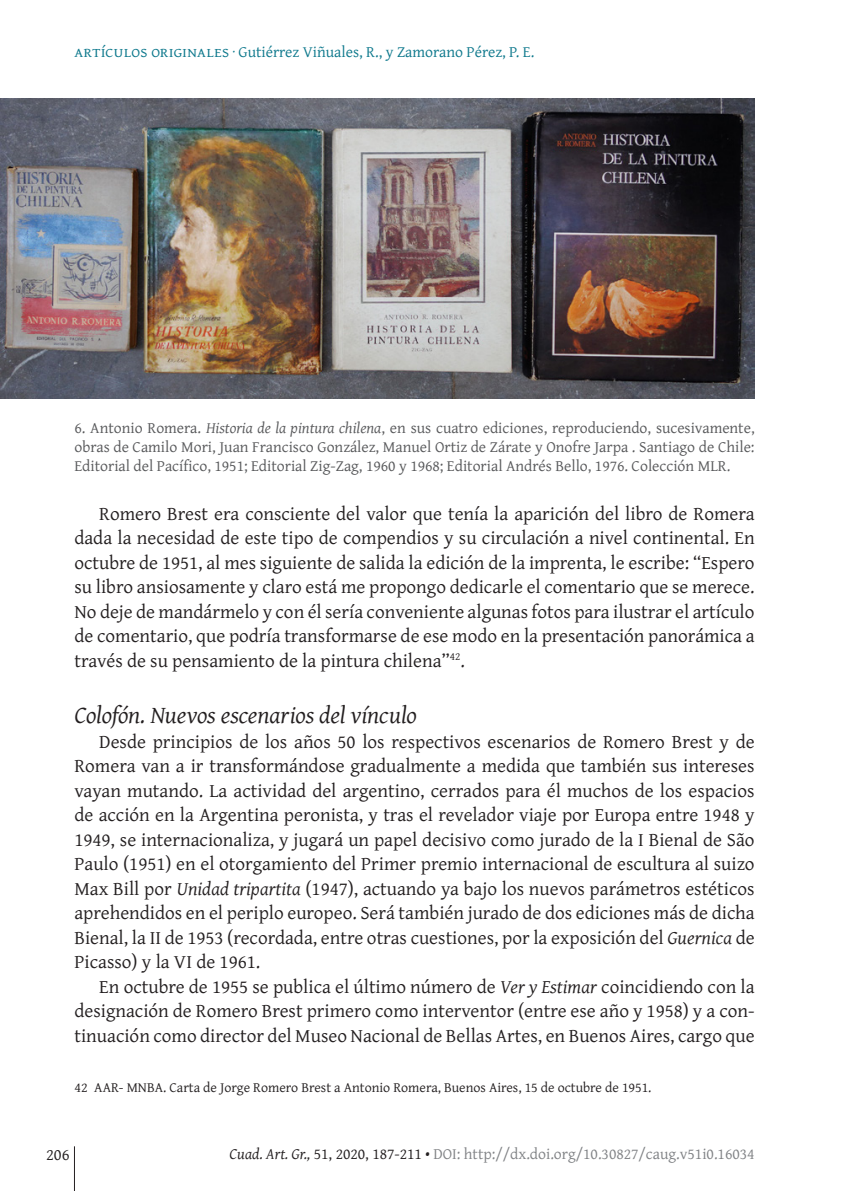
<style>
.page{position:relative;width:844px;height:1191px;background:#fff}
.page>*{position:absolute;margin:0;border:0;box-sizing:border-box;transform-origin:0 0}
.EPIG_2{font:italic 24.5px "Gentium Plus";letter-spacing:-.01em;color:#231f20}
.t1{font:19.25px/24.5px "Gentium Plus";color:#231f20;text-align:justify}
.t2{font:16.62px "Gentium Plus";color:#231f20}
.piedefoto{font:15.75px/18.9px "Gentium Plus";color:#57585a;text-align:justify}
.t3{font:15.75px "Gentium Plus";color:#808285}
.t4{font:15.75px "Gentium Plus";letter-spacing:.005em;color:#0d788c}
.notaspie{font:14px "Gentium Plus";color:#231f20}
.s1{font-style:italic}
.s2{font-style:italic;color:#231f20}
.s3{color:#231f20}
</style>
<div class="page">
<hr style="left:74px;top:1146px;width:1px;height:45px;background:#231f20">
<img style="left:0;top:98px;width:754px;height:300px">
<p class="t4" style="left:74px;top:37px;width:461px">artículos originales · Gutiérrez Viñuales, R., y Zamorano Pérez, P. E.</p>
<p class="piedefoto" style="left:74px;top:417px;width:681px">6. Antonio Romera. <span class="s1">Historia de la pintura chilena</span>, en sus cuatro ediciones, reproduciendo, sucesivamente, obras de Camilo Mori, Juan Francisco González, Manuel Ortiz de Zárate y Onofre Jarpa . Santiago de Chile:<br>Editorial del Pacífico, 1951; Editorial Zig-Zag, 1960 y 1968; Editorial Andrés Bello, 1976. Colección MLR.</p>
<p class="t1" style="left:74px;top:500px;width:681px;text-indent:25px">Romero Brest era consciente del valor que tenía la aparición del libro de Romera dada la necesidad de este tipo de compendios y su circulación a nivel continental. En octubre de 1951, al mes siguiente de salida la edición de la imprenta, le escribe: “Espero su libro ansiosamente y claro está me propongo dedicarle el comentario que se merece.<br>No deje de mandármelo y con él sería conveniente algunas fotos para ilustrar el artículo de comentario, que podría transformarse de ese modo en la presentación panorámica a través de su pensamiento de la pintura chilena”<sup>42</sup>.</p>
<p class="EPIG_2" style="left:74px;top:692px;width:344px">Colofón. Nuevos escenarios del vínculo</p>
<p class="t1" style="left:74px;top:727px;width:681px;text-indent:25px">Desde principios de los años 50 los respectivos escenarios de Romero Brest y de Romera van a ir transformándose gradualmente a medida que también sus intereses vayan mutando. La actividad del argentino, cerrados para él muchos de los espacios de acción en la Argentina peronista, y tras el revelador viaje por Europa entre 1948 y 1949, se internacionaliza, y jugará un papel decisivo como jurado de la I Bienal de São Paulo (1951) en el otorgamiento del Primer premio internacional de escultura al suizo Max Bill por <span class="s1">Unidad tripartita</span> (1947), actuando ya bajo los nuevos parámetros estéticos aprehendidos en el periplo europeo. Será también jurado de dos ediciones más de dicha Bienal, la II de 1953 (recordada, entre otras cuestiones, por la exposición del <span class="s1">Guernica</span> de Picasso) y la VI de 1961.</p>
<p class="t1" style="left:74px;top:972px;width:681px;text-indent:25px">En octubre de 1955 se publica el último número de <span class="s1">Ver y Estimar</span> coincidiendo con la designación de Romero Brest primero como interventor (entre ese año y 1958) y a con&shy;tinuación como director del Museo Nacional de Bellas Artes, en Buenos Aires, cargo que</p>
<p class="notaspie" style="left:74px;top:1074px;width:578px">42 AAR- MNBA. Carta de Jorge Romero Brest a Antonio Romera, Buenos Aires, 15 de octubre de 1951.</p>
<p class="t2" style="left:46px;top:1138px;width:25px">206</p>
<p class="t3" style="left:229px;top:1138px;width:526px"><span class="s2">Cuad. Art. Gr.,</span> <span class="s3">51, 2020, 187-211 •</span> DOI: http://dx.doi.org/10.30827/caug.v51i0.16034</p>
</div>
